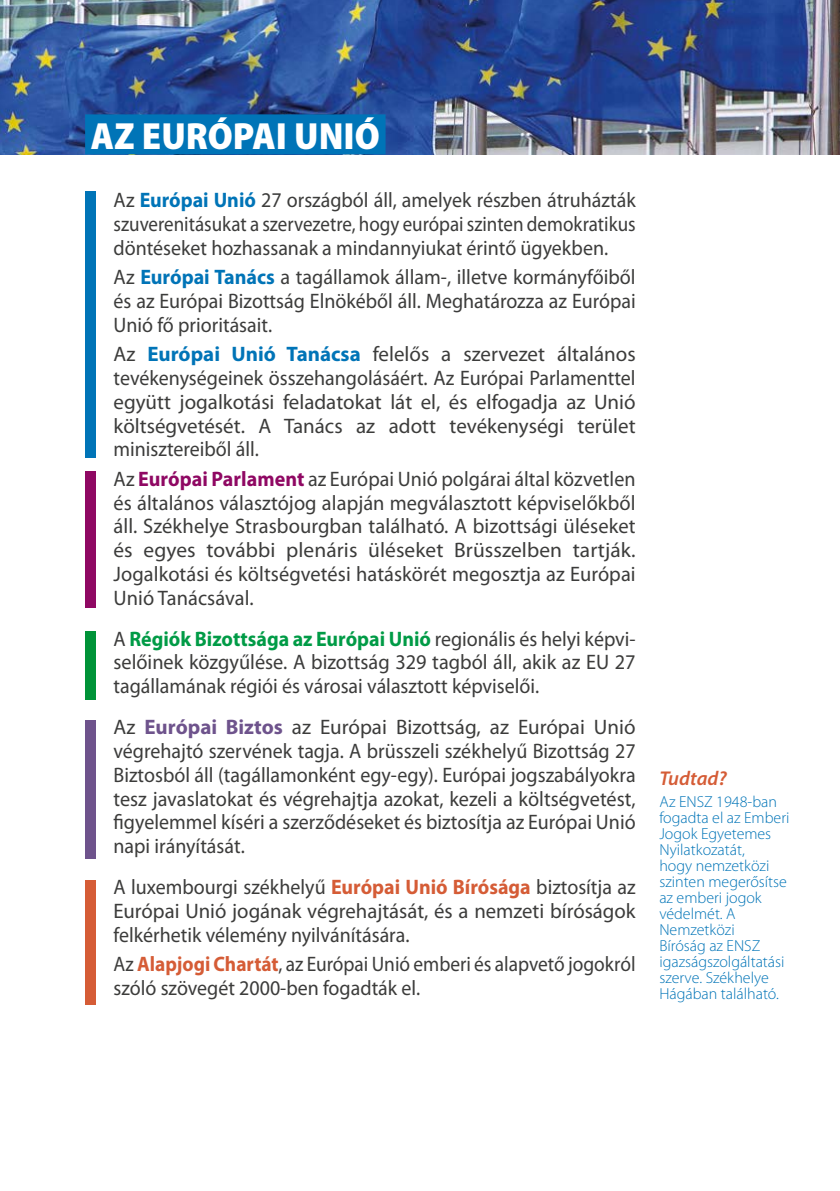
<style>
.page{position:relative;width:840px;height:1191px;background:#fff}
.page>*{position:absolute;margin:0;border:0;box-sizing:border-box;transform-origin:0 0}
.t1{font:900 semi-condensed 38px "Myriad Pro";color:#fff}
.t2{font:21px/23.8px "Myriad Pro";color:#3c3c3b;text-align:justify;scale:.95 1}
.t3{font:21px/23.8px "Myriad Pro";color:#3c3c3b;text-align:justify}
.t4{font:21px/23.8px "Myriad Pro";color:#3c3c3b;text-align:justify;scale:.96 1}
.t5{font:21px/23.8px "Myriad Pro";color:#3c3c3b;scale:.92 1}
.t6{font:italic 600 20px "Myriad Pro";color:#d55c36}
.t7{font:300 16px/16px "Myriad Pro";color:#0074b7}
.s1{font-weight:700;color:#0074b7}
.s2{font-weight:700;color:#8f0863}
.s3{font-weight:700;color:#009b46}
.s4{font-weight:700;color:#6e538c}
.s5{font-weight:700;color:#d55c36}
</style>
<div class="page">
<img style="left:0;top:0;width:839px;height:154px">
<div style="left:85px;top:114px;width:300px;height:40px;background:#0074b7"></div>
<div style="left:85px;top:191px;width:10px;height:267px;background:#0074b7"></div>
<div style="left:85px;top:471px;width:10px;height:137px;background:#8f0863"></div>
<div style="left:85px;top:631px;width:10px;height:68px;background:#009338"></div>
<div style="left:85px;top:720px;width:10px;height:139px;background:#6e538c"></div>
<div style="left:85px;top:879px;width:10px;height:125px;background:#d55c36"></div>
<h1 class="t1" style="left:91px;top:111px;width:290px">AZ EURÓPAI UNIÓ</h1>
<p class="t2" style="left:113px;top:188px;width:551px">Az <span class="s1">Európai Unió</span> 27 országból áll, amelyek részben átruházták szuverenitásukat a szervezetre, hogy európai szinten demokratikus döntéseket hozhassanak a mindannyiukat érintő ügyekben.</p>
<p class="t4" style="left:113px;top:265px;width:545px">Az <span class="s1">Európai Tanács</span> a tagállamok állam-, illetve kormányfőiből és az Európai Bizottság Elnökéből áll. Meghatározza az Európai Unió fő prioritásait.</p>
<p class="t3" style="left:113px;top:342px;width:523px">Az <span class="s1">Európai Unió Tanácsa</span> felelős a szervezet általános tevékenységeinek összehangolásáért. Az Európai Parlamenttel együtt jogalkotási feladatokat lát el, és elfogadja az Unió költségvetését. A Tanács az adott tevékenységi terület minisztereiből áll.</p>
<p class="t2" style="left:113px;top:466px;width:551px">Az <span class="s2">Európai Parlament</span> az Európai Unió polgárai által közvetlen és általános választójog alapján megválasztott képviselőkből áll. Székhelye Strasbourgban található. A bizottsági üléseket és egyes további plenáris üléseket Brüsszelben tartják.<br>Jogalkotási és költségvetési hatáskörét megosztja az Európai Unió Tanácsával.</p>
<p class="t2" style="left:113px;top:626px;width:551px">A <span class="s3">Régiók Bizottsága az Európai Unió</span> regionális és helyi képvi&shy;selőinek közgyűlése. A bizottság 329 tagból áll, akik az EU 27 tagállamának régiói és városai választott képviselői.</p>
<p class="t3" style="left:113px;top:715px;width:523px">Az <span class="s4">Európai Biztos</span> az Európai Bizottság, az Európai Unió végrehajtó szervének tagja. A brüsszeli székhelyű Bizottság 27<br>Biztosból áll (tagállamonként egy-egy). Európai jogszabályokra tesz javaslatokat és végrehajtja azokat, kezeli a költségvetést, figyelemmel kíséri a szerződéseket és biztosítja az Európai Unió napi irányítását.</p>
<p class="t2" style="left:113px;top:874px;width:551px">A luxembourgi székhelyű <span class="s5">Európai Unió Bírósága</span> biztosítja az Európai Unió jogának végrehajtását, és a nemzeti bíróságok felkérhetik vélemény nyilvánítására.</p>
<p class="t5" style="left:113px;top:951px;width:568px">Az <span class="s5">Alapjogi Chartát</span>, az Európai Unió emberi és alapvető jogokról szóló szövegét 2000-ben fogadták el.</p>
<p class="t6" style="left:659px;top:765px;width:69px">Tudtad?</p>
<p class="t7" style="left:659px;top:793px;width:132px">Az ENSZ 1948-ban fogadta el az Emberi<br>Jogok Egyetemes<br>Nyilatkozatát,<br>hogy nemzetközi szinten megerősítse az emberi jogok védelmét. A<br>Nemzetközi<br>Bíróság az ENSZ igazságszolgáltatási szerve. Székhelye<br>Hágában található.</p>
</div>
